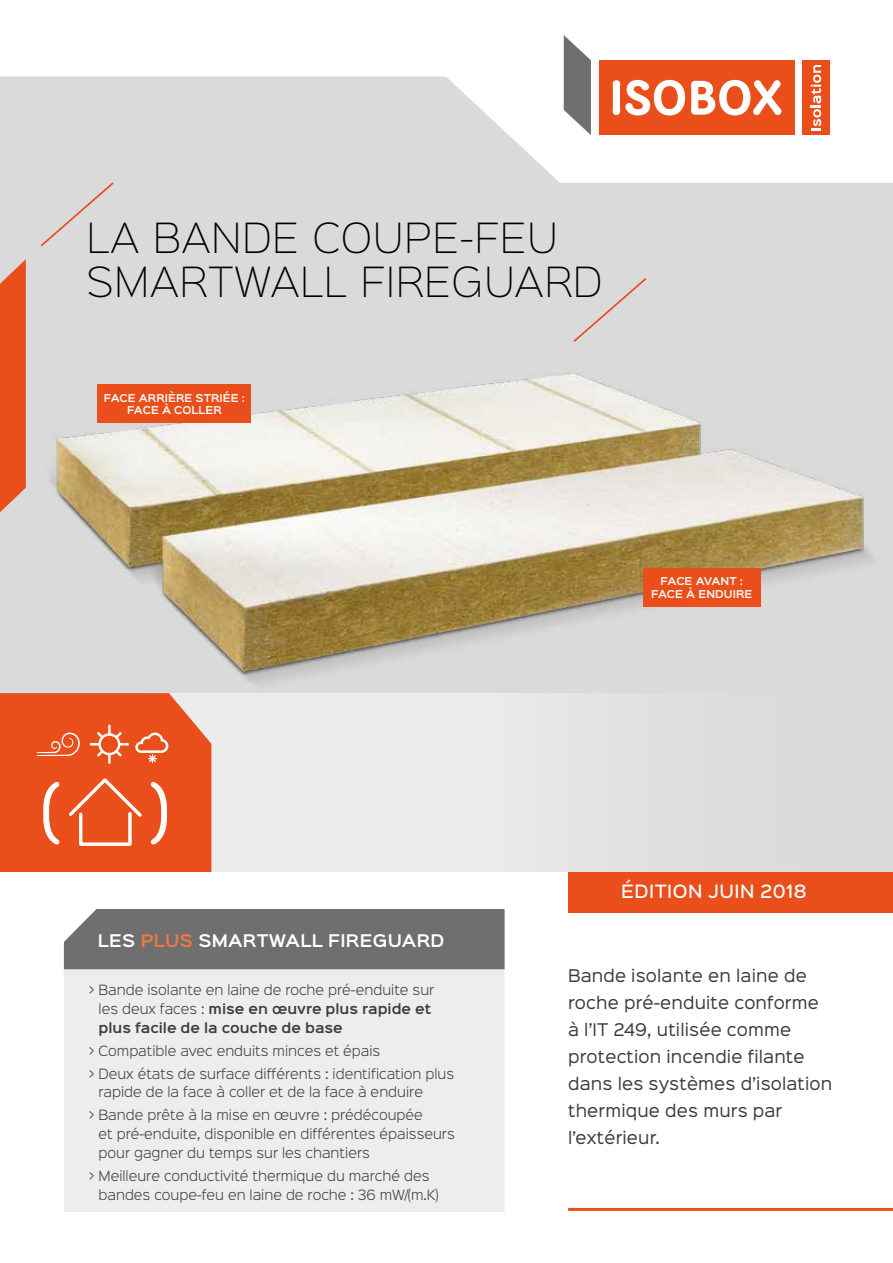
<style>
.page{position:relative;width:893px;height:1263px;background:#fff}
.page>*{position:absolute;margin:0;border:0;box-sizing:border-box;transform-origin:0 0}
.t1{font:37.5px/43.5px "Sinkin Sans 200 X Light";letter-spacing:.03em;color:#000}
.t2{font:500 16.5px "Sinkin Sans 500";letter-spacing:.03em;color:#fff}
.t3{font:15.75px/27px "Sinkin Sans 400";letter-spacing:.01em;color:#3c3c3b}
.t4{font:600 15.75px "Sinkin Sans 600";letter-spacing:.02em;color:#fff}
.t5{font:300 12.75px/23px "Sinkin Sans 300";color:#3c3c3b}
.t6{font:600 12.75px/18.8px "Sinkin Sans 600";color:#3c3c3b}
.t7{font:600 9.75px/12px "Sinkin Sans 600";letter-spacing:.01em;color:#fff;text-align:center}
.s1{color:#ef7743}
.s2{font-family:"Sinkin Sans 300";font-weight:300}
</style>
<div class="page">
<img style="left:0;top:183px;width:893px;height:510px">
<svg style="left:0;top:259px;width:26px;height:253px;background:#e75c2e"></svg>
<div style="left:39px;top:183px;width:77px;height:65px;background:#dadada"></div>
<div style="left:572px;top:276px;width:76px;height:68px;background:#dadada"></div>
<div style="left:568px;top:872px;width:325px;height:41px;background:#e94e1b"></div>
<div style="left:149px;top:693px;width:744px;height:179px;background:linear-gradient(to right,#f3f2f2,#d9d9d9)"></div>
<svg style="left:0;top:693px;width:211px;height:179px;background:#ea5d2e"></svg>
<div style="left:64px;top:909px;width:441px;height:60px;background:#706f6f"></div>
<div style="left:64px;top:969px;width:441px;height:243px;background:#ededed"></div>
<svg style="left:0;top:35px;width:830px;height:148px;fill:#dadada"></svg>
<div style="left:802px;top:60px;width:27px;height:75px;background:#e94e1b"></div>
<svg style="left:564px;top:35px;width:27px;height:100px"></svg>
<svg style="left:810px;top:65px;width:11px;height:65px"></svg>
<div style="left:599px;top:60px;width:196px;height:75px;background:#e94e1b"></div>
<svg style="left:613px;top:80px;width:72px;height:35px"></svg>
<svg style="left:691px;top:80px;width:90px;height:35px"></svg>
<hr style="left:568px;top:1208px;width:325px;height:3px;background:#e94e1b">
<div style="left:98px;top:385px;width:153px;height:38px;background:#e94e1b"></div>
<div style="left:643px;top:568px;width:118px;height:38px;background:#e94e1b"></div>
<h1 class="t1" style="left:87px;top:214px;width:517px">LA BANDE COUPE-FEU<br>SMARTWALL FIREGUARD</h1>
<p class="t7" style="left:104px;top:391px;width:143px">FACE ARRIÈRE STRIÉE :<br>FACE À COLLER</p>
<p class="t4" style="left:98px;top:927px;width:348px">LES <span class="s1">PLUS</span> SMARTWALL FIREGUARD</p>
<p class="t5" style="left:88px;top:977px;width:347px">&gt; Bande isolante en laine de roche pré-enduite sur</p>
<p class="t6" style="left:99px;top:998px;width:334px"><span class="s2">les deux faces :</span> mise en œuvre plus rapide et plus facile de la couche de base</p>
<p class="t5" style="left:88px;top:1038px;width:367px">&gt; Compatible avec enduits minces et épais<br>&gt; Deux états de surface différents : identification plus</p>
<p class="t5" style="left:88px;top:1080px;width:336px;text-align:right">rapide de la face à coller et de la face à enduire<br>&gt; Bande prête à la mise en œuvre : prédécoupée</p>
<p class="t5" style="left:99px;top:1123px;width:358px;line-height:18.8px">et pré-enduite, disponible en différentes épaisseurs pour gagner du temps sur les chantiers</p>
<p class="t5" style="left:99px;top:1165px;width:342px;line-height:18.8px;text-indent:-10px">&gt; Meilleure conductivité thermique du marché des bandes coupe-feu en laine de roche : 36 mW/(m.K)</p>
<p class="t7" style="left:651px;top:573px;width:103px;line-height:13.5px">FACE AVANT :<br>FACE À ENDUIRE</p>
<p class="t2" style="left:621px;top:877px;width:187px">ÉDITION JUIN 2018</p>
<p class="t3" style="left:568px;top:961px;width:266px">Bande isolante en laine de roche pré-enduite conforme à l’IT 249, utilisée comme protection incendie filante dans les systèmes d’isolation thermique des murs par l’extérieur.</p>
</div>
